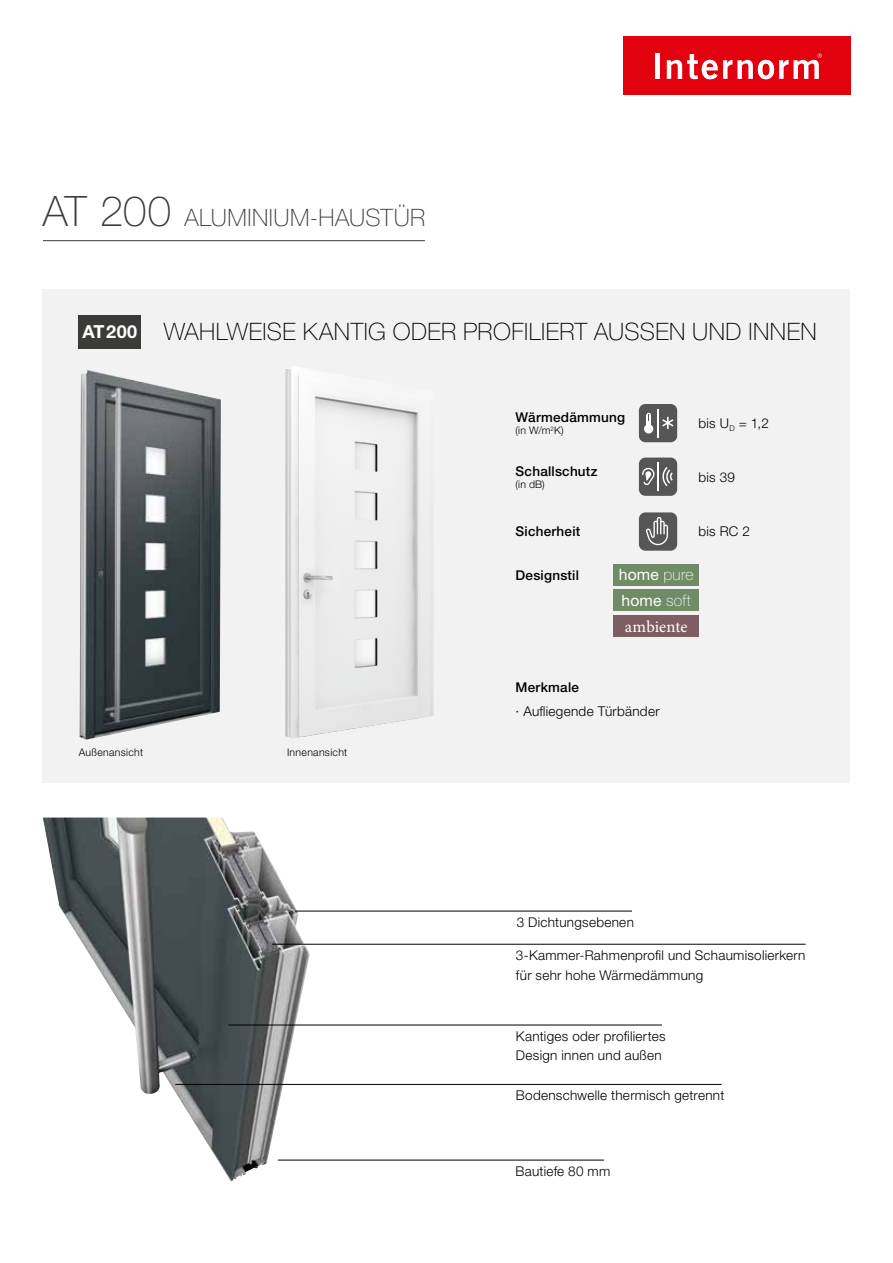
<style>
.page{position:relative;width:893px;height:1263px;background:#fff}
.page>*{position:absolute;margin:0;border:0;box-sizing:border-box;transform-origin:0 0}
.t1{font:100 24px "Helvetica Neue LT Pro";letter-spacing:.015em;color:#000}
.t2{font:100 24px "Helvetica Neue LT Pro";letter-spacing:.02em;color:#3b3b3a}
.t3{font:16.65px "Minion Pro";letter-spacing:.005em;color:#fff}
.t4{font:15.6px/25.5px "Helvetica Neue LT Pro";letter-spacing:.015em;color:#fff}
.t5{font:300 13.5px/19.5px "Helvetica Neue LT Pro";letter-spacing:.02em;color:#000}
.t6{font:500 13.5px "Helvetica Neue LT Pro";letter-spacing:.015em;color:#000}
.t7{font:300 10.5px "Helvetica Neue LT Pro";letter-spacing:.03em;color:#000}
.s1{font-size:42px}
.s2{font-weight:700;font-size:18px;color:#fff}
.s3{font-weight:100}
</style>
<div class="page">
<div style="left:623px;top:37px;width:227px;height:58px;background:#e3000f"></div>
<hr style="left:655px;top:53px;width:4px;height:26px;background:#fff">
<svg style="left:667px;top:54px;width:50px;height:25px"></svg>
<svg style="left:723px;top:54px;width:99px;height:25px"></svg>
<div style="left:43px;top:289px;width:807px;height:493px;background:#f2f2f2"></div>
<div style="left:79px;top:315px;width:62px;height:33px;background:#3b3b3a"></div>
<div style="left:639px;top:404px;width:38px;height:38px;background:#565656;border-radius:6px"></div>
<svg style="left:662px;top:417px;width:11px;height:12px"></svg>
<div style="left:645px;top:425px;width:7px;height:8px;background:#fff;border-radius:50%"></div>
<div style="left:644px;top:424px;width:9px;height:9px;border:2px solid #fff;border-radius:50%"></div>
<svg style="left:646px;top:413px;width:5px;height:16px"></svg>
<hr style="left:657px;top:409px;width:2px;height:28px;background:#fff">
<div style="left:639px;top:458px;width:38px;height:38px;background:#565656;border-radius:6px"></div>
<hr style="left:657px;top:463px;width:2px;height:28px;background:#fff">
<svg style="left:662px;top:467px;width:11px;height:19px"></svg>
<svg style="left:642px;top:468px;width:13px;height:17px"></svg>
<div style="left:639px;top:512px;width:38px;height:39px;background:#565656;border-radius:6px"></div>
<svg style="left:646px;top:517px;width:22px;height:28px"></svg>
<div style="left:614px;top:564px;width:85px;height:21px;background:#708c66"></div>
<div style="left:614px;top:590px;width:85px;height:21px;background:#708c66"></div>
<div style="left:614px;top:615px;width:85px;height:21px;background:#7e5e63"></div>
<img style="left:43px;top:817px;width:267px;height:364px">
<img style="left:285px;top:366px;width:149px;height:372px">
<img style="left:79px;top:370px;width:142px;height:370px">
<hr style="left:43px;top:240px;width:382px;height:1px;background:#3b3b3a">
<h1 class="t2" style="left:43px;top:203px;width:384px"><span class="s1">AT 200</span> ALUMINIUM-HAUSTÜR</h1>
<h1 class="t1" style="left:83px;top:317px;width:735px"><span class="s2">AT 200</span> WAHLWEISE KANTIG ODER PROFILIERT AUSSEN UND INNEN</h1>
<p class="t6" style="left:516px;top:410px;width:111px">Wärmedämmung</p>
<p class="t7" style="left:516px;top:424px;width:50px">(in W/m<sup>2</sup>K)</p>
<p class="t6" style="left:516px;top:463px;width:83px">Schallschutz</p>
<p class="t7" style="left:516px;top:477px;width:31px">(in dB)</p>
<p class="t5" style="left:698px;top:413px;width:72px">bis U<sub>D</sub> = 1,2</p>
<p class="t5" style="left:698px;top:467px;width:38px">bis 39</p>
<p class="t6" style="left:516px;top:523px;width:66px">Sicherheit</p>
<p class="t5" style="left:698px;top:521px;width:53px">bis RC 2</p>
<p class="t6" style="left:516px;top:567px;width:65px">Designstil</p>
<p class="t4" style="left:619px;top:562px;width:76px">home <span class="s3">pure </span>home <span class="s3">soft</span></p>
<p class="t3" style="left:625px;top:615px;width:64px">ambiente</p>
<p class="t7" style="left:79px;top:746px;width:66px">Außenansicht</p>
<p class="t7" style="left:287px;top:746px;width:62px">Innenansicht</p>
<p class="t6" style="left:516px;top:679px;width:65px">Merkmale</p>
<p class="t5" style="left:516px;top:701px;width:146px">· Aufliegende Türbänder</p>
<p class="t5" style="left:517px;top:912px;width:119px">3 Dichtungsebenen</p>
<p class="t5" style="left:516px;top:945px;width:291px">3-Kammer-Rahmenprofil und Schaumisolierkern für sehr hohe Wärmedämmung</p>
<p class="t5" style="left:516px;top:1026px;width:151px">Kantiges oder profiliertes<br>Design innen und außen</p>
<p class="t5" style="left:516px;top:1085px;width:210px">Bodenschwelle thermisch getrennt</p>
<p class="t5" style="left:515px;top:1161px;width:96px">Bautiefe 80 mm</p>
</div>
